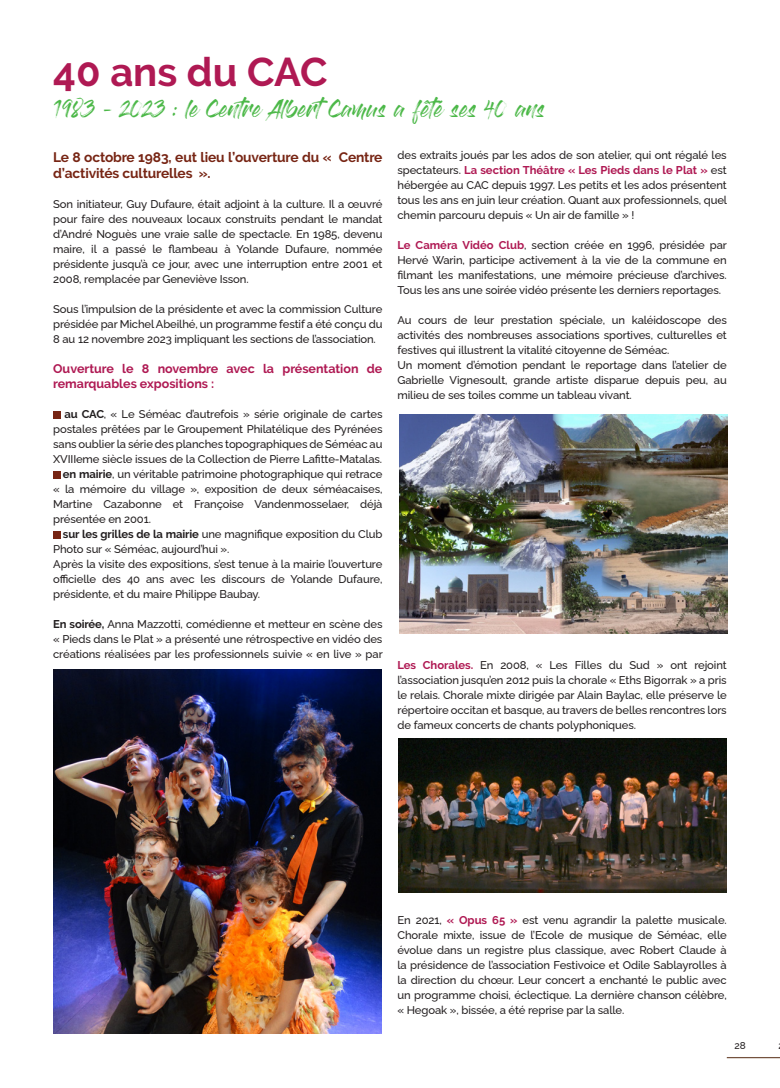
<style>
.page{position:relative;width:780px;height:1088px;background:#fff}
.page>*{position:absolute;margin:0;border:0;box-sizing:border-box;transform-origin:0 0}
.t1{font:700 40px "Raleway";color:#af1953}
.t2{font:17.5px "Gloss And Bloom";color:#4cb848}
.t3{font:700 13.75px/16.5px "Raleway";letter-spacing:-.01em;color:#772514}
.t4{font:700 12.5px/15px "Raleway";color:#af1953}
.t5{font:500 11.25px/15px "Raleway";letter-spacing:-.01em;color:#231f20;text-align:justify}
.t6{font:500 10px "Raleway";color:#231f20}
.s1{font-weight:700}
.s2{font-weight:700;color:#af1953}
</style>
<div class="page">
<div style="left:53px;top:411px;width:7px;height:7px;background:#772514"></div>
<div style="left:53px;top:471px;width:7px;height:7px;background:#772514"></div>
<div style="left:53px;top:531px;width:7px;height:7px;background:#772514"></div>
<img style="left:53px;top:669px;width:328px;height:365px">
<img style="left:399px;top:415px;width:328px;height:218px">
<img style="left:399px;top:739px;width:327px;height:153px">
<hr style="left:726px;top:1057px;width:54px;height:1px;background:#74523e">
<h1 class="t1" style="left:53px;top:49px;width:276px">40 ans du CAC</h1>
<h2 class="t2" style="left:53px;top:101px;width:492px">1983 - 2023 : le Centre AlbertCamus a fêté ses 40 ans</h2>
<p class="t3" style="left:53px;top:149px;width:331px">Le 8 octobre 1983, eut lieu l’ouverture du « Centre d’activités culturelles ».</p>
<p class="t5" style="left:53px;top:196px;width:331px">Son initiateur, Guy Dufaure, était adjoint à la culture. Il a œuvré pour faire des nouveaux locaux construits pendant le mandat d’André Noguès une vraie salle de spectacle. En 1985, devenu maire, il a passé le flambeau à Yolande Dufaure, nommée présidente jusqu’à ce jour, avec une interruption entre 2001 et 2008, remplacée par Geneviève Isson.</p>
<p class="t5" style="left:53px;top:301px;width:331px">Sous l’impulsion de la présidente et avec la commission Culture présidée par Michel Abeilhé, un programme festif a été conçu du 8 au 12 novembre 2023 impliquant les sections de l’association.</p>
<p class="t4" style="left:53px;top:361px;width:331px">Ouverture le 8 novembre avec la présentation de remarquables expositions :</p>
<p class="t5" style="left:64px;top:406px;width:319px"><span class="s1">au CAC</span>, « Le Séméac d’autrefois » série originale de cartes</p>
<p class="t5" style="left:53px;top:421px;width:331px">postales prêtées par le Groupement Philatélique des Pyrénées</p>
<p class="t5" style="left:53px;top:436px;width:331px">sans oublier la série des planches topographiques de Séméac au</p>
<p class="t5" style="left:53px;top:451px;width:330px">XVIIIeme siècle issues de la Collection de Pierre Lafitte-Matalas.</p>
<p class="t5" style="left:63px;top:466px;width:321px"><span class="s1">en mairie</span>, un véritable patrimoine photographique qui retrace</p>
<p class="t5" style="left:53px;top:481px;width:331px">« la mémoire du village », exposition de deux séméacaises,</p>
<p class="t5" style="left:53px;top:496px;width:331px">Martine Cazabonne et Françoise Vandenmosselaer, déjà</p>
<p class="t5" style="left:53px;top:511px;width:99px">présentée en 2001.</p>
<p class="t5" style="left:63px;top:526px;width:321px"><span class="s1">sur les grilles de la mairie</span> une magnifique exposition du Club</p>
<p class="t5" style="left:53px;top:541px;width:178px">Photo sur « Séméac, aujourd’hui ».</p>
<p class="t5" style="left:53px;top:556px;width:331px">Après la visite des expositions, s’est tenue à la mairie l’ouverture</p>
<p class="t5" style="left:53px;top:571px;width:331px">officielle des 40 ans avec les discours de Yolande Dufaure,</p>
<p class="t5" style="left:53px;top:586px;width:208px">présidente, et du maire Philippe Baubay.</p>
<p class="t5" style="left:53px;top:616px;width:331px"><span class="s1">En soirée,</span> Anna Mazzotti, comédienne et metteur en scène des « Pieds dans le Plat » a présenté une rétrospective en vidéo des créations réalisées par les professionnels suivie « en live » par</p>
<p class="t5" style="left:397px;top:147px;width:331px">des extraits joués par les ados de son atelier, qui ont régalé les spectateurs. <span class="s2">La section Théâtre « Les Pieds dans le Plat »</span> est hébergée au CAC depuis 1997. Les petits et les ados présentent tous les ans en juin leur création. Quant aux professionnels, quel chemin parcouru depuis « Un air de famille » !</p>
<p class="t5" style="left:397px;top:237px;width:331px"><span class="s2">Le Caméra Vidéo Club</span>, section créée en 1996, présidée par Hervé Warin, participe activement à la vie de la commune en filmant les manifestations, une mémoire précieuse d’archives.<br>Tous les ans une soirée vidéo présente les derniers reportages.</p>
<p class="t5" style="left:397px;top:312px;width:331px;text-align:left">Au cours de leur prestation spéciale, un kaléidoscope des activités des nombreuses associations sportives, culturelles et festives qui illustrent la vitalité citoyenne de Séméac.<br>Un moment d’émotion pendant le reportage dans l’atelier de Gabrielle Vignesoult, grande artiste disparue depuis peu, au milieu de ses toiles comme un tableau vivant.</p>
<p class="t5" style="left:397px;top:657px;width:331px"><span class="s2">Les Chorales.</span> En 2008, « Les Filles du Sud » ont rejoint l’association jusqu’en 2012 puis la chorale « Eths Bigorrak » a pris le relais. Chorale mixte dirigée par Alain Baylac, elle préserve le répertoire occitan et basque, au travers de belles rencontres lors de fameux concerts de chants polyphoniques.</p>
<p class="t5" style="left:397px;top:912px;width:331px">En 2021, <span class="s2">« Opus 65 »</span> est venu agrandir la palette musicale.<br>Chorale mixte, issue de l’Ecole de musique de Séméac, elle évolue dans un registre plus classique, avec Robert Claude à la présidence de l’association Festivoice et Odile Sablayrolles à la direction du chœur. Leur concert a enchanté le public avec un programme choisi, éclectique. La dernière chanson célèbre, « Hegoak », bissée, a été reprise par la salle.</p>
<p class="t6" style="left:734px;top:1037px;width:13px">28</p>
</div>
